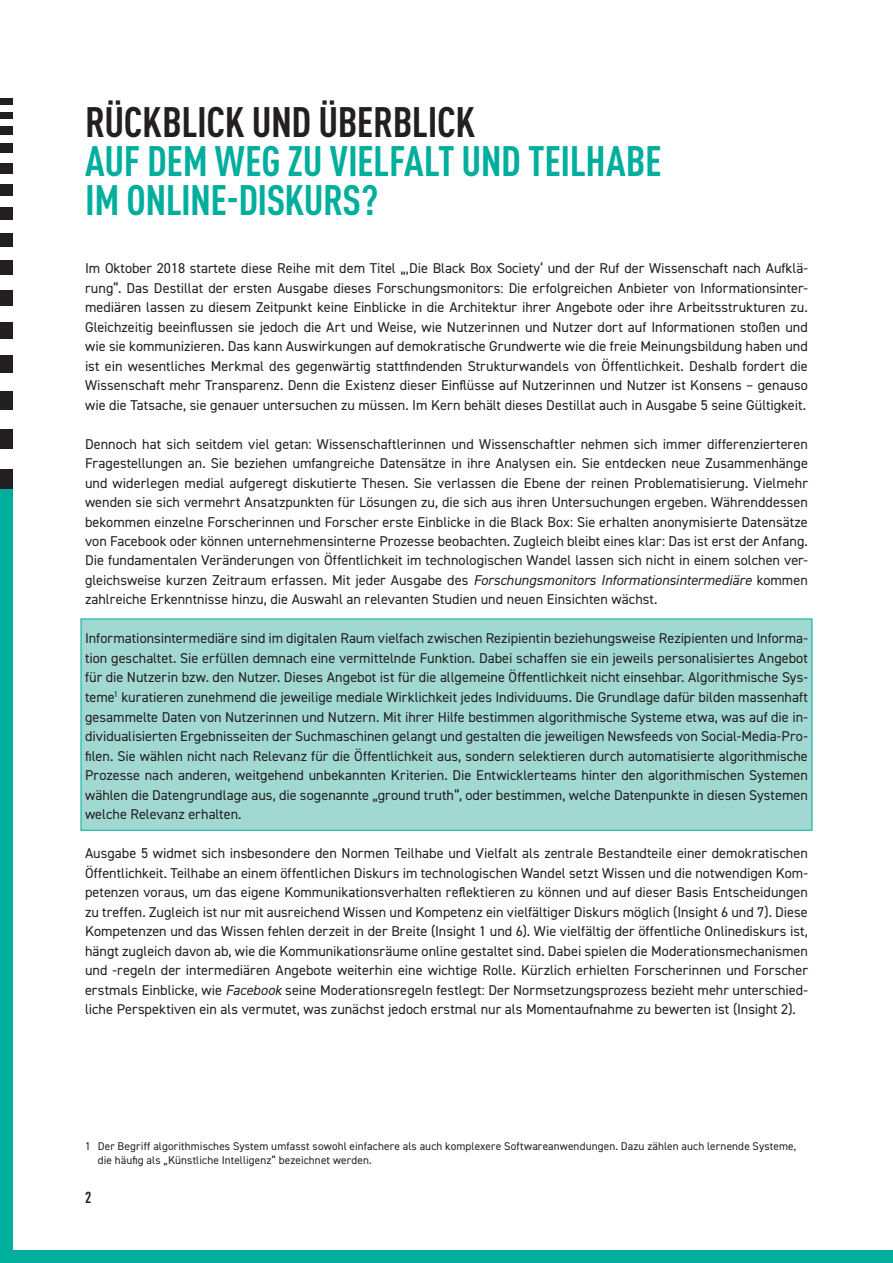
<style>
.page{position:relative;width:893px;height:1263px;background:#fff}
.page>*{position:absolute;margin:0;border:0;box-sizing:border-box;transform-origin:0 0}
.t1{font:700 condensed 42px/39px "DINOT";letter-spacing:-.015em;color:#00ae9d}
.t2{font:700 condensed 42px "DINOT";letter-spacing:-.01em;color:#231f20}
.t3{font:700 condensed 15.75px "DINOT";color:#231f20}
.t4{font:14.25px/19.5px "DIN2014";color:#231f20;text-align:justify}
.t5{font:11.25px/14.2px "DIN2014";letter-spacing:.01em;color:#231f20}
.s1{font-style:italic}
</style>
<div class="page">
<div style="left:81px;top:618px;width:731px;height:213px;background:#a1d8d2;border:1px solid #00ae9d"></div>
<div style="left:268px;top:1250px;width:625px;height:13px;background:#00ae9d"></div>
<div style="left:0;top:489px;width:13px;height:774px;background:#00ae9d"></div>
<div style="left:0;top:1250px;width:268px;height:13px;background:#00ae9d"></div>
<div style="left:0;top:470px;width:13px;height:19px;background:#231f20"></div>
<div style="left:0;top:98px;width:13px;height:7px;background:#231f20"></div>
<div style="left:0;top:112px;width:13px;height:7px;background:#231f20"></div>
<div style="left:0;top:127px;width:13px;height:8px;background:#231f20"></div>
<div style="left:0;top:144px;width:13px;height:9px;background:#231f20"></div>
<div style="left:0;top:163px;width:13px;height:10px;background:#231f20"></div>
<div style="left:0;top:184px;width:13px;height:11px;background:#231f20"></div>
<div style="left:0;top:208px;width:13px;height:12px;background:#231f20"></div>
<div style="left:0;top:233px;width:13px;height:13px;background:#231f20"></div>
<div style="left:0;top:260px;width:13px;height:15px;background:#231f20"></div>
<div style="left:0;top:290px;width:13px;height:15px;background:#231f20"></div>
<div style="left:0;top:322px;width:13px;height:16px;background:#231f20"></div>
<div style="left:0;top:356px;width:13px;height:17px;background:#231f20"></div>
<div style="left:0;top:391px;width:13px;height:19px;background:#231f20"></div>
<div style="left:0;top:429px;width:13px;height:20px;background:#231f20"></div>
<h1 class="t2" style="left:85px;top:91px;width:391px">RÜCKBLICK UND ÜBERBLICK</h1>
<h1 class="t1" style="left:85px;top:138px;width:578px">AUF DEM WEG ZU VIELFALT UND TEILHABE<br>IM ONLINE-DISKURS?</h1>
<p class="t4" style="left:85px;top:258px;width:724px">Im Oktober 2018 startete diese Reihe mit dem Titel „‚Die Black Box Society‘ und der Ruf der Wissenschaft nach Aufklä&shy;rung“. Das Destillat der ersten Ausgabe dieses Forschungsmonitors: Die erfolgreichen Anbieter von Informationsinter&shy;mediären lassen zu diesem Zeitpunkt keine Einblicke in die Architektur ihrer Angebote oder ihre Arbeitsstrukturen zu.<br>Gleichzeitig beeinflussen sie jedoch die Art und Weise, wie Nutzerinnen und Nutzer dort auf Informationen stoßen und wie sie kommunizieren. Das kann Auswirkungen auf demokratische Grundwerte wie die freie Meinungsbildung haben und ist ein wesentliches Merkmal des gegenwärtig stattfindenden Strukturwandels von Öffentlichkeit. Deshalb fordert die Wissenschaft mehr Transparenz. Denn die Existenz dieser Einflüsse auf Nutzerinnen und Nutzer ist Konsens – genauso wie die Tatsache, sie genauer untersuchen zu müssen. Im Kern behält dieses Destillat auch in Ausgabe 5 seine Gültigkeit.</p>
<p class="t4" style="left:85px;top:434px;width:724px">Dennoch hat sich seitdem viel getan: Wissenschaftlerinnen und Wissenschaftler nehmen sich immer differenzierteren Fragestellungen an. Sie beziehen umfangreiche Datensätze in ihre Analysen ein. Sie entdecken neue Zusammenhänge und widerlegen medial aufgeregt diskutierte Thesen. Sie verlassen die Ebene der reinen Problematisierung. Vielmehr wenden sie sich vermehrt Ansatzpunkten für Lösungen zu, die sich aus ihren Untersuchungen ergeben. Währenddessen bekommen einzelne Forscherinnen und Forscher erste Einblicke in die Black Box: Sie erhalten anonymisierte Datensätze von Facebook oder können unternehmensinterne Prozesse beobachten. Zugleich bleibt eines klar: Das ist erst der Anfang.<br>Die fundamentalen Veränderungen von Öffentlichkeit im technologischen Wandel lassen sich nicht in einem solchen ver&shy;gleichsweise kurzen Zeitraum erfassen. Mit jeder Ausgabe des <span class="s1">Forschungsmonitors Informationsintermediäre</span> kommen zahlreiche Erkenntnisse hinzu, die Auswahl an relevanten Studien und neuen Einsichten wächst.</p>
<p class="t4" style="left:85px;top:628px;width:724px">Informationsintermediäre sind im digitalen Raum vielfach zwischen Rezipientin beziehungsweise Rezipienten und Informa&shy;tion geschaltet. Sie erfüllen demnach eine vermittelnde Funktion. Dabei schaffen sie ein jeweils personalisiertes Angebot für die Nutzerin bzw. den Nutzer. Dieses Angebot ist für die allgemeine Öffentlichkeit nicht einsehbar. Algorithmische Sys&shy;teme<sup>1</sup> kuratieren zunehmend die jeweilige mediale Wirklichkeit jedes Individuums. Die Grundlage dafür bilden massenhaft gesammelte Daten von Nutzerinnen und Nutzern. Mit ihrer Hilfe bestimmen algorithmische Systeme etwa, was auf die in&shy;dividualisierten Ergebnisseiten der Suchmaschinen gelangt und gestalten die jeweiligen Newsfeeds von Social-Media-Pro&shy;filen. Sie wählen nicht nach Relevanz für die Öffentlichkeit aus, sondern selektieren durch automatisierte algorithmische Prozesse nach anderen, weitgehend unbekannten Kriterien. Die Entwicklerteams hinter den algorithmischen Systemen wählen die Datengrundlage aus, die sogenannte „ground truth“, oder bestimmen, welche Datenpunkte in diesen Systemen welche Relevanz erhalten.</p>
<p class="t4" style="left:85px;top:843px;width:724px">Ausgabe 5 widmet sich insbesondere den Normen Teilhabe und Vielfalt als zentrale Bestandteile einer demokratischen Öffentlichkeit. Teilhabe an einem öffentlichen Diskurs im technologischen Wandel setzt Wissen und die notwendigen Kom&shy;petenzen voraus, um das eigene Kommunikationsverhalten reflektieren zu können und auf dieser Basis Entscheidungen zu treffen. Zugleich ist nur mit ausreichend Wissen und Kompetenz ein vielfältiger Diskurs möglich (Insight 6 und 7). Diese Kompetenzen und das Wissen fehlen derzeit in der Breite (Insight 1 und 6). Wie vielfältig der öffentliche Onlinediskurs ist, hängt zugleich davon ab, wie die Kommunikationsräume online gestaltet sind. Dabei spielen die Moderationsmechanismen und -regeln der intermediären Angebote weiterhin eine wichtige Rolle. Kürzlich erhielten Forscherinnen und Forscher erstmals Einblicke, wie <span class="s1">Facebook</span> seine Moderationsregeln festlegt: Der Normsetzungsprozess bezieht mehr unterschied&shy;liche Perspektiven ein als vermutet, was zunächst jedoch erstmal nur als Momentaufnahme zu bewerten ist (Insight 2).</p>
<p class="t5" style="left:98px;top:1138px;width:700px;text-indent:-13px">1 Der Begriff algorithmisches System umfasst sowohl einfachere als auch komplexere Softwareanwendungen. Dazu zählen auch lernende Systeme, die häufig als „Künstliche Intelligenz“ bezeichnet werden.</p>
<p class="t3" style="left:85px;top:1185px;width:8px">2</p>
</div>
